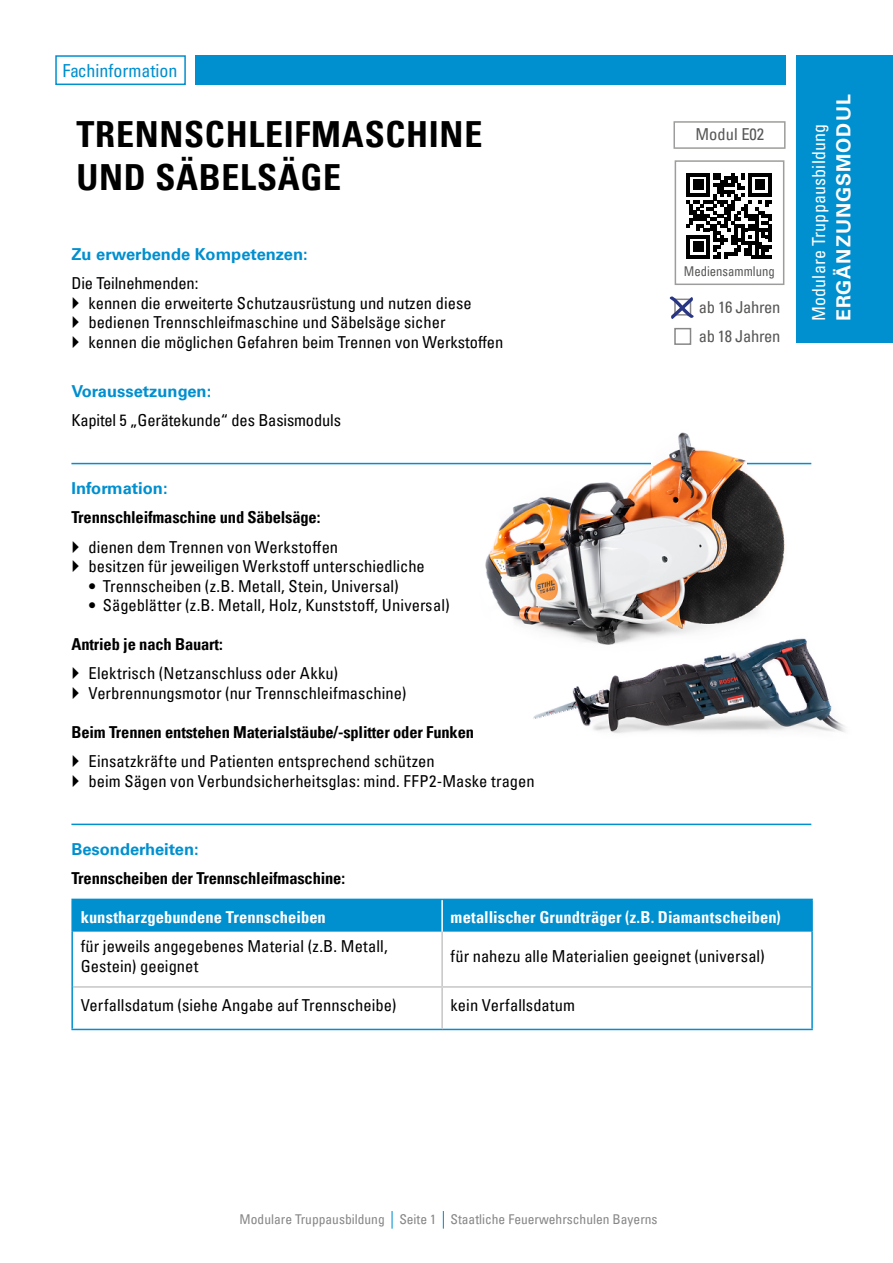
<style>
.page{position:relative;width:893px;height:1263px;background:#fff}
.page>*{position:absolute;margin:0;border:0;box-sizing:border-box;transform-origin:0 0}
.t1{font:700 condensed 36px/43.2px "Univers LT Pro";letter-spacing:.02em;color:#000}
.t2{font:700 19.5px "Univers LT Pro 65";letter-spacing:.05em;color:#fff}
.t3{font:condensed 18px "Univers LT Pro";letter-spacing:.01em;color:#fff}
.t4{font:condensed 18px "Univers LT Pro";color:#008fcf}
.t5{font:condensed 16.5px/19.5px "Univers LT Pro";color:#000}
.t6{font:700 condensed 16.5px "Univers LT Pro";letter-spacing:-.01em;color:#000}
.t7{font:700 condensed 16.5px "Univers LT Pro";letter-spacing:.005em;color:#fff}
.t8{font:700 16.5px "Univers LT Pro 65";color:#008fcf}
.t9{font:condensed 16.5px "Univers LT Pro";letter-spacing:-.02em;color:#575756}
.t10{font:condensed 16.5px "Univers LT Pro";color:#575756}
.t11{font:condensed 13.5px "Univers LT Pro";color:#878787}
.t12{font:condensed 13.5px "Univers LT Pro";color:#575756;scale:.94 1}
</style>
<div class="page">
<svg style="left:392px;top:1211px;width:1px;height:17px"></svg>
<svg style="left:443px;top:1211px;width:1px;height:17px"></svg>
<div style="left:55px;top:55px;width:131px;height:30px;border:2px solid #008fcf"></div>
<div style="left:195px;top:55px;width:590px;height:30px;background:#008fcf"></div>
<hr style="left:71px;top:463px;width:740px;height:1px;background:#008fcf">
<hr style="left:71px;top:824px;width:740px;height:1px;background:#008fcf">
<div style="left:73px;top:900px;width:738px;height:32px;background:#008fcf"></div>
<hr style="left:71px;top:899px;width:371px;height:1px;background:#008fcf">
<hr style="left:71px;top:900px;width:2px;height:32px;background:#008fcf">
<hr style="left:442px;top:899px;width:371px;height:1px;background:#008fcf">
<hr style="left:71px;top:932px;width:2px;height:55px;background:#008fcf">
<hr style="left:71px;top:987px;width:2px;height:42px;background:#008fcf">
<hr style="left:71px;top:1029px;width:371px;height:1px;background:#008fcf">
<hr style="left:442px;top:1029px;width:371px;height:1px;background:#008fcf">
<hr style="left:441px;top:932px;width:2px;height:54px;background:#c6c6c6">
<hr style="left:73px;top:986px;width:369px;height:2px;background:#c6c6c6">
<hr style="left:442px;top:986px;width:369px;height:2px;background:#c6c6c6">
<hr style="left:441px;top:988px;width:2px;height:41px;background:#c6c6c6">
<hr style="left:811px;top:900px;width:2px;height:32px;background:#008fcf">
<hr style="left:811px;top:932px;width:2px;height:55px;background:#008fcf">
<hr style="left:811px;top:987px;width:2px;height:42px;background:#008fcf">
<hr style="left:441px;top:900px;width:2px;height:32px;background:#fff">
<img style="left:533px;top:674px;width:312px;height:59px">
<img style="left:426px;top:432px;width:394px;height:242px">
<div style="left:796px;top:55px;width:97px;height:287px;background:#008fcf"></div>
<div style="left:673px;top:121px;width:112px;height:28px;border:2px solid #9d9d9c"></div>
<div style="left:674px;top:328px;width:17px;height:17px;border:2px solid #878787"></div>
<svg style="left:669px;top:296px;width:25px;height:23px"></svg>
<svg style="left:686px;top:173px;width:86px;height:86px"></svg>
<div style="left:675px;top:160px;width:109px;height:125px;border:2px solid #9d9d9c"></div>
<p class="t4" style="left:62px;top:59px;width:117px">Fachinformation</p>
<h1 class="t1" style="left:77px;top:112px;width:407px">TRENNSCHLEIFMASCHINE<br>UND SÄBELSÄGE</h1>
<p class="t8" style="left:71px;top:243px;width:238px">Zu erwerbende Kompetenzen:</p>
<p class="t5" style="left:88px;top:273px;width:416px;text-indent:-17px">Die Teilnehmenden:<br>kennen die erweiterte Schutzausrüstung und nutzen diese bedienen Trennschleifmaschine und Säbelsäge sicher<br>kennen die möglichen Gefahren beim Trennen von Werkstoffen</p>
<p class="t8" style="left:71px;top:379px;width:141px">Voraussetzungen:</p>
<p class="t5" style="left:71px;top:410px;width:271px">Kapitel 5 „Gerätekunde“ des Basismoduls</p>
<p class="t8" style="left:71px;top:477px;width:98px">Information:</p>
<p class="t6" style="left:71px;top:507px;width:250px">Trennschleifmaschine und Säbelsäge:</p>
<p class="t5" style="left:88px;top:537px;width:338px">dienen dem Trennen von Werkstoffen<br>besitzen für jeweiligen Werkstoff unterschiedliche</p>
<p class="t5" style="left:89px;top:576px;width:311px">• Trennscheiben (z.B. Metall, Stein, Universal)</p>
<p class="t5" style="left:89px;top:595px;width:362px">• Sägeblätter (z.B. Metall, Holz, Kunststoff, Universal)</p>
<p class="t6" style="left:71px;top:634px;width:153px">Antrieb je nach Bauart:</p>
<p class="t5" style="left:88px;top:663px;width:320px">Elektrisch (Netzanschluss oder Akku)<br>Verbrennungsmotor (nur Trennschleifmaschine)</p>
<p class="t6" style="left:71px;top:722px;width:404px">Beim Trennen entstehen Materialstäube/-splitter oder Funken</p>
<p class="t5" style="left:88px;top:751px;width:448px">Einsatzkräfte und Patienten entsprechend schützen<br>beim Sägen von Verbundsicherheitsglas: mind. FFP2-Maske tragen</p>
<p class="t10" style="left:695px;top:124px;width:70px">Modul E02</p>
<p class="t12" style="left:684px;top:262px;width:98px">Mediensammlung</p>
<p class="t9" style="left:699px;top:296px;width:83px">ab 16 Jahren</p>
<p class="t9" style="left:699px;top:326px;width:83px">ab 18 Jahren</p>
<p class="t8" style="left:71px;top:837px;width:129px">Besonderheiten:</p>
<p class="t6" style="left:71px;top:868px;width:275px">Trennscheiben der Trennschleifmaschine:</p>
<p class="t7" style="left:81px;top:907px;width:247px">kunstharzgebundene Trennscheiben</p>
<p class="t7" style="left:451px;top:907px;width:332px">metallischer Grundträger (z.B. Diamantscheiben)</p>
<p class="t5" style="left:81px;top:936px;width:309px">für jeweils angegebenes Material (z.B. Metall,<br>Gestein) geeignet</p>
<p class="t5" style="left:451px;top:946px;width:316px">für nahezu alle Materialien geeignet (universal)</p>
<p class="t5" style="left:81px;top:995px;width:317px">Verfallsdatum (siehe Angabe auf Trennscheibe)</p>
<p class="t5" style="left:451px;top:995px;width:126px">kein Verfallsdatum</p>
<p class="t2" style="left:830px;top:321px;width:228px;rotate:-90deg">ERGÄNZUNGSMODUL</p>
<p class="t3" style="left:807px;top:321px;width:199px;rotate:-90deg">Modulare Truppausbildung</p>
<p class="t11" style="left:240px;top:1211px;width:419px">Modulare Truppausbildung Seite 1 Staatliche Feuerwehrschulen Bayerns</p>
</div>
